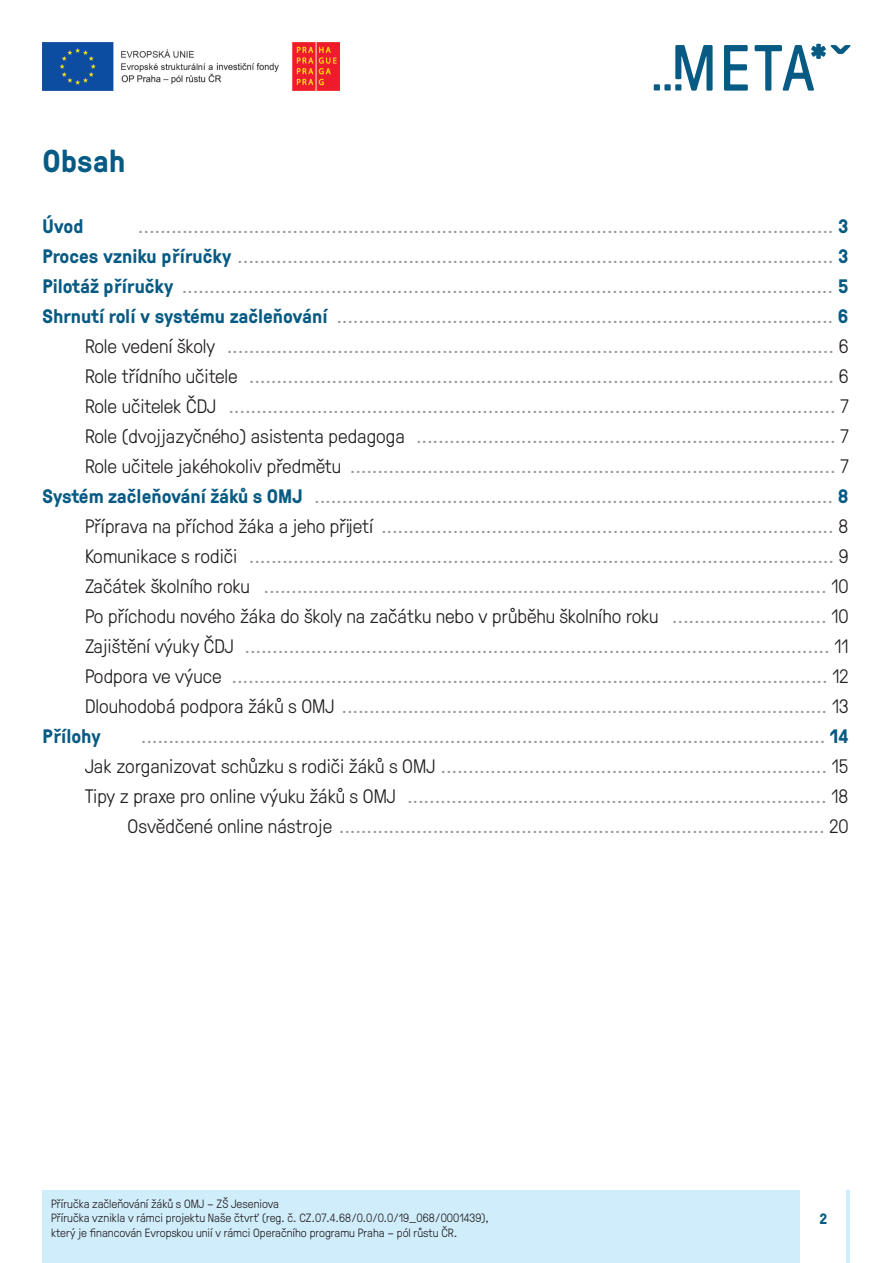
<style>
.page{position:relative;width:893px;height:1263px;background:#fff}
.page>*{position:absolute;margin:0;border:0;box-sizing:border-box;transform-origin:0 0}
.t1{font:700 31.5px "GT Pressura";color:#065a83}
.t2{font:300 19.5px/30px "GT Pressura";color:#939598;text-align:right}
.t3{font:300 19.5px "GT Pressura";letter-spacing:-.02em;color:#939598}
.t4{font:300 19.5px "GT Pressura";color:#231f20}
.t5{font:700 19.5px "GT Pressura";color:#065a83}
.t6{font:700 15px "GT Pressura";color:#065a83}
.t7{font:300 12px/14.4px "GT Pressura";color:#231f20}
.s1{font-weight:700;color:#065a83}
.s2{color:#231f20}
.s3{color:#939598}
</style>
<div class="page">
<div style="left:43px;top:1191px;width:807px;height:72px;background:#d0edfb"></div>
<img style="left:43px;top:43px;width:297px;height:47px">
<svg style="left:724px;top:45px;width:24px;height:46px"></svg>
<svg style="left:755px;top:44px;width:95px;height:47px"></svg>
<svg style="left:654px;top:45px;width:59px;height:46px"></svg>
<div style="left:801px;top:1191px;width:45px;height:72px;background:#fff"></div>
<h1 class="t1" style="left:43px;top:150px;width:84px">Obsah</h1>
<p class="t5" style="left:43px;top:219px;width:43px">Úvod</p>
<p class="t2" style="left:138px;top:213px;width:712px">.............................................................................................................................. <span class="s1">3</span></p>
<p class="t2" style="left:43px;top:243px;width:807px"><span class="s1">Proces vzniku příručky</span> ............................................................................................................ <span class="s1">3</span></p>
<p class="t2" style="left:43px;top:273px;width:807px"><span class="s1">Pilotáž příručky</span> ...................................................................................................................... <span class="s1">5</span></p>
<p class="t2" style="left:43px;top:303px;width:807px"><span class="s1">Shrnutí rolí v systému začleňování</span> .......................................................................................... <span class="s1">6</span></p>
<p class="t2" style="left:85px;top:333px;width:765px"><span class="s2">Role vedení školy</span> .............................................................................................................. <span class="s2">6</span></p>
<p class="t2" style="left:85px;top:363px;width:765px"><span class="s2">Role třídního učitele</span> .......................................................................................................... <span class="s2">6</span></p>
<p class="t2" style="left:85px;top:393px;width:765px"><span class="s2">Role učitelek ČDJ</span> .............................................................................................................. <span class="s2">7</span></p>
<p class="t2" style="left:85px;top:423px;width:765px"><span class="s2">Role (dvojjazyčného) asistenta pedagoga</span> ............................................................................ <span class="s2">7</span></p>
<p class="t2" style="left:85px;top:453px;width:765px"><span class="s2">Role učitele jakéhokoliv předmětu</span> ........................................................................................ <span class="s2">7</span></p>
<p class="t2" style="left:43px;top:483px;width:807px"><span class="s1">Systém začleňování žáků s OMJ</span> .............................................................................................. <span class="s1">8</span></p>
<p class="t2" style="left:85px;top:513px;width:765px"><span class="s2">Příprava na příchod žáka a jeho přĳetí</span> .................................................................................. <span class="s2">8</span></p>
<p class="t2" style="left:85px;top:543px;width:765px"><span class="s2">Komunikace s rodiči</span> .......................................................................................................... <span class="s2">9</span></p>
<p class="t3" style="left:85px;top:579px;width:765px"><span class="s2">Začátek školního roku</span> ...................................................................................................... <span class="s2">10</span></p>
<p class="t4" style="left:85px;top:609px;width:765px">Po příchodu nového žáka do školy na začátku nebo v průběhu školního roku <span class="s3">............................</span> 10</p>
<p class="t2" style="left:85px;top:633px;width:765px"><span class="s2">Zajištění výuky ČDJ</span> .......................................................................................................... <span class="s2">11</span></p>
<p class="t2" style="left:85px;top:663px;width:765px"><span class="s2">Podpora ve výuce</span> ............................................................................................................ <span class="s2">12</span></p>
<p class="t2" style="left:85px;top:693px;width:765px"><span class="s2">Dlouhodobá podpora žáků s OMJ</span> ........................................................................................ <span class="s2">13</span></p>
<p class="t5" style="left:43px;top:729px;width:60px">Přílohy</p>
<p class="t2" style="left:85px;top:723px;width:765px">............................................................................................................................ <span class="s1">14<br></span><span class="s2">Jak zorganizovat schůzku s rodiči žáků s OMJ</span> ...................................................................... <span class="s2">15<br>Tipy z praxe pro online výuku žáků s OMJ</span> ............................................................................ <span class="s2">18<br>Osvědčené online nástroje</span> ........................................................................................ <span class="s2">20</span></p>
<p class="t7" style="left:51px;top:1197px;width:439px">Příručka začleňování žáků s OMJ – ZŠ Jeseniova<br>Příručka vznikla v rámci projektu Naše čtvrť (reg. č. CZ.07.4.68/0.0/0.0/19_068/0001439), který je financován Evropskou unií v rámci Operačního programu Praha – pól růstu ČR.</p>
<p class="t6" style="left:819px;top:1213px;width:9px">2</p>
</div>
